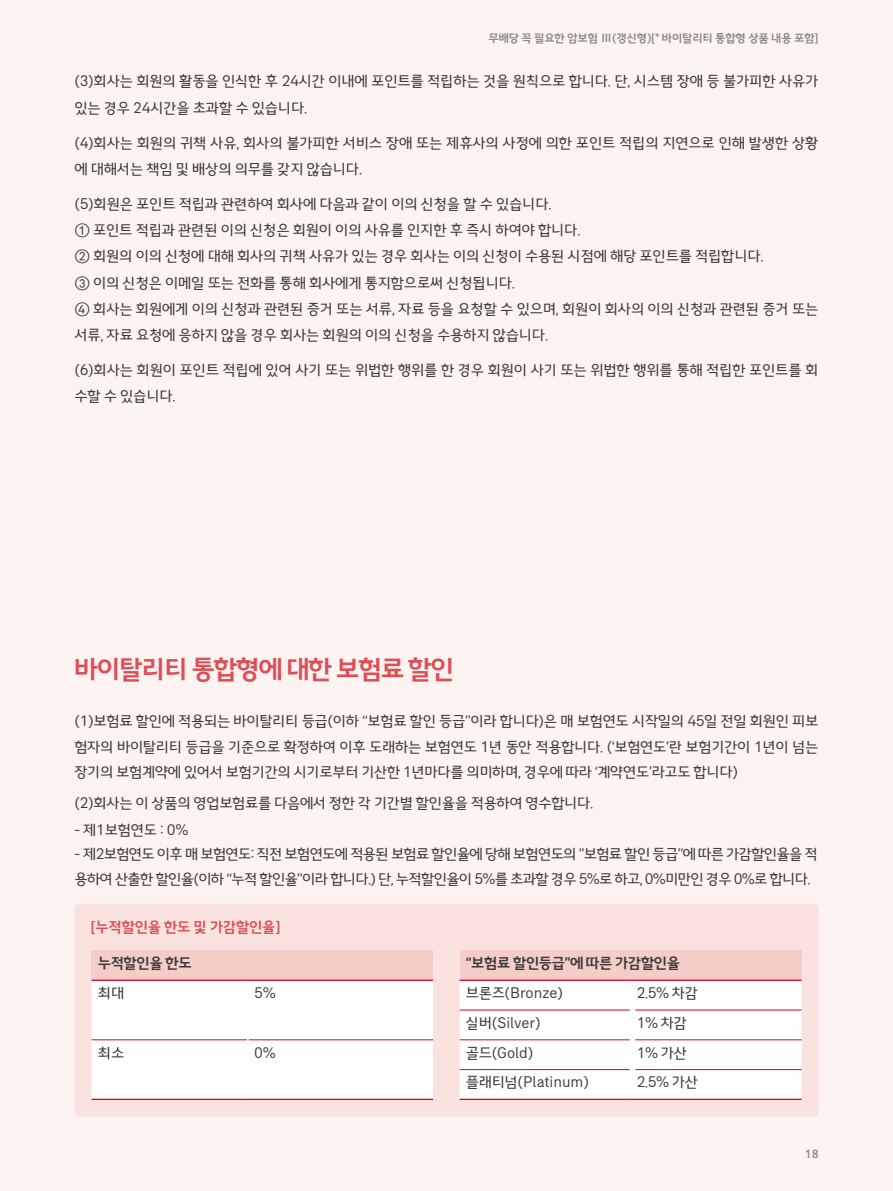
<style>
.page{position:relative;width:893px;height:1191px;background:#fdf3f1}
.page>*{position:absolute;margin:0;border:0;box-sizing:border-box;transform-origin:0 0}
.t1{font:500 28px "AIA Vitality KR";letter-spacing:-.05em;color:#dc4f57}
.t2{font:15.75px/26.2px "AIA Vitality KR";letter-spacing:-.02em;color:#3e3a39}
.t3{font:15.75px/24.5px "AIA Vitality KR";letter-spacing:-.05em;color:#3e3a39}
.t4{font:15.75px "AIA Vitality KR";color:#3e3a39}
.t5{font:500 15.75px "AIA Vitality KR";letter-spacing:-.03em;color:#3e3a39}
.t6{font:500 15.75px "AIA Vitality KR";letter-spacing:-.02em;color:#dc4f57}
.t7{font:500 12.25px "AIA Vitality KR";letter-spacing:-.02em;color:#898989}
</style>
<div class="page">
<div style="left:74px;top:903px;width:745px;height:213px;background:#fae2de;border-radius:5px"></div>
<div style="left:92px;top:950px;width:341px;height:30px;background:#f5cdc7"></div>
<div style="left:92px;top:981px;width:341px;height:117px;background:#fff"></div>
<hr style="left:247px;top:981px;width:2px;height:58px;background:#fff">
<hr style="left:247px;top:1039px;width:2px;height:59px;background:#fff">
<hr style="left:92px;top:979px;width:156px;height:2px;background:#d4003b">
<hr style="left:92px;top:1098px;width:156px;height:2px;background:#d4003b">
<hr style="left:248px;top:979px;width:185px;height:2px;background:#d4003b">
<hr style="left:248px;top:1098px;width:185px;height:2px;background:#d4003b">
<hr style="left:92px;top:1039px;width:155px;height:1px;background:#d4003b">
<hr style="left:249px;top:1039px;width:184px;height:1px;background:#d4003b">
<div style="left:460px;top:950px;width:342px;height:30px;background:#f5cdc7"></div>
<div style="left:460px;top:981px;width:342px;height:117px;background:#fff"></div>
<hr style="left:460px;top:979px;width:171px;height:2px;background:#d4003b">
<hr style="left:631px;top:979px;width:171px;height:2px;background:#d4003b">
<hr style="left:460px;top:1098px;width:171px;height:2px;background:#d4003b">
<hr style="left:460px;top:1009px;width:170px;height:1px;background:#d4003b">
<hr style="left:460px;top:1039px;width:170px;height:1px;background:#d4003b">
<hr style="left:460px;top:1069px;width:170px;height:1px;background:#d4003b">
<hr style="left:631px;top:1009px;width:171px;height:1px;background:#d4003b">
<hr style="left:631px;top:1039px;width:171px;height:1px;background:#d4003b">
<hr style="left:631px;top:1069px;width:171px;height:1px;background:#d4003b">
<hr style="left:631px;top:1098px;width:171px;height:2px;background:#d4003b">
<div style="left:246px;top:1025px;width:5px;height:12px;background:#fff"></div>
<div style="left:630px;top:990px;width:5px;height:102px;background:#fff"></div>
<p class="t7" style="left:488px;top:30px;width:332px">무배당 꼭 필요한 암보험 Ⅲ(갱신형)[* 바이탈리티 통합형 상품 내용 포함]</p>
<p class="t2" style="left:74px;top:68px;width:746px">(3)회사는 회원의 활동을 인식한 후 24시간 이내에 포인트를 적립하는 것을 원칙으로 합니다. 단, 시스템 장애 등 불가피한 사유가 있는 경우 24시간을 초과할 수 있습니다.</p>
<p class="t2" style="left:74px;top:129px;width:746px">(4)회사는 회원의 귀책 사유, 회사의 불가피한 서비스 장애 또는 제휴사의 사정에 의한 포인트 적립의 지연으로 인해 발생한 상황 에 대해서는 책임 및 배상의 의무를 갖지 않습니다.</p>
<p class="t2" style="left:74px;top:190px;width:746px">(5)회원은 포인트 적립과 관련하여 회사에 다음과 같이 이의 신청을 할 수 있습니다.<br>① 포인트 적립과 관련된 이의 신청은 회원이 이의 사유를 인지한 후 즉시 하여야 합니다.<br>② 회원의 이의 신청에 대해 회사의 귀책 사유가 있는 경우 회사는 이의 신청이 수용된 시점에 해당 포인트를 적립합니다.<br>③ 이의 신청은 이메일 또는 전화를 통해 회사에게 통지함으로써 신청됩니다.<br>④ 회사는 회원에게 이의 신청과 관련된 증거 또는 서류, 자료 등을 요청할 수 있으며, 회원이 회사의 이의 신청과 관련된 증거 또는 서류, 자료 요청에 응하지 않을 경우 회사는 회원의 이의 신청을 수용하지 않습니다.</p>
<p class="t2" style="left:74px;top:357px;width:746px">(6)회사는 회원이 포인트 적립에 있어 사기 또는 위법한 행위를 한 경우 회원이 사기 또는 위법한 행위를 통해 적립한 포인트를 회 수할 수 있습니다.</p>
<h1 class="t1" style="left:74px;top:652px;width:381px">바이탈리티 통합형에 대한 보험료 할인</h1>
<p class="t2" style="left:74px;top:707px;width:746px">(1)보험료 할인에 적용되는 바이탈리티 등급(이하 “보험료 할인 등급”이라 합니다)은 매 보험연도 시작일의 45일 전일 회원인 피보 험자의 바이탈리티 등급을 기준으로 확정하여 이후 도래하는 보험연도 1년 동안 적용합니다. (‘보험연도’란 보험기간이 1년이 넘는</p>
<p class="t2" style="left:74px;top:756px;width:665px;line-height:31.5px">장기의 보험계약에 있어서 보험기간의 시기로부터 기산한 1년마다를 의미하며, 경우에 따라 ‘계약연도’라고도 합니다) (2)회사는 이 상품의 영업보험료를 다음에서 정한 각 기간별 할인율을 적용하여 영수합니다.</p>
<p class="t2" style="left:74px;top:816px;width:116px">- 제1보험연도 : 0%</p>
<p class="t3" style="left:74px;top:841px;width:745px">- 제2보험연도 이후 매 보험연도: 직전 보험연도에 적용된 보험료 할인율에 당해 보험연도의 ”보험료 할인 등급”에 따른 가감할인율을 적 용하여 산출한 할인율(이하 “누적 할인율”이라 합니다.) 단, 누적할인율이 5%를 초과할 경우 5%로 하고, 0%미만인 경우 0%로 합니다.</p>
<p class="t6" style="left:91px;top:917px;width:192px">[누적할인율 한도 및 가감할인율]</p>
<p class="t5" style="left:98px;top:953px;width:96px">누적할인율 한도</p>
<p class="t2" style="left:98px;top:979px;width:28px">최대</p>
<p class="t2" style="left:254px;top:979px;width:23px">5%</p>
<p class="t2" style="left:98px;top:1039px;width:28px">최소</p>
<p class="t2" style="left:254px;top:1039px;width:23px">0%</p>
<p class="t5" style="left:466px;top:953px;width:216px">“보험료 할인등급”에 따른 가감할인율</p>
<p class="t4" style="left:466px;top:984px;width:99px">브론즈(Bronze)</p>
<p class="t2" style="left:637px;top:979px;width:63px">2.5% 차감</p>
<p class="t4" style="left:466px;top:1013px;width:77px">실버(Silver)</p>
<p class="t2" style="left:637px;top:1009px;width:52px">1% 차감</p>
<p class="t2" style="left:466px;top:1039px;width:69px">골드(Gold)</p>
<p class="t2" style="left:637px;top:1039px;width:52px">1% 가산</p>
<p class="t4" style="left:466px;top:1073px;width:125px">플래티넘(Platinum)</p>
<p class="t2" style="left:637px;top:1068px;width:63px">2.5% 가산</p>
<p class="t7" style="left:805px;top:1146px;width:15px">18</p>
</div>
